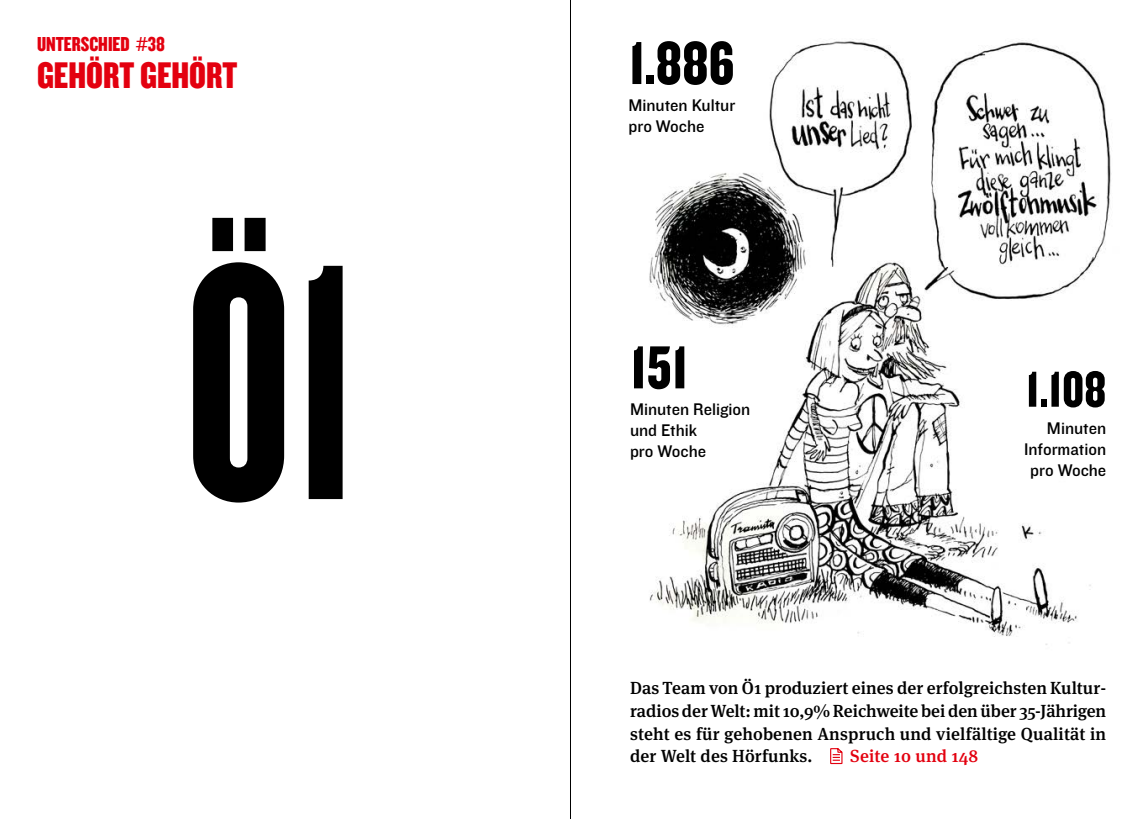
<style>
.page{position:relative;width:1141px;height:819px;background:#fff}
.page>*{position:absolute;margin:0;border:0;box-sizing:border-box;transform-origin:0 0}
.t1{font:350px "Knockout HTF67 Full Bantamwt";color:#000}
.t2{font:63px "Knockout HTF69 Full Liteweight";color:#000}
.t3{font:52.5px "Knockout HTF69 Full Liteweight";color:#000}
.t4{font:38.5px "Knockout HTF69 Full Liteweight";color:#e3000f}
.t5{font:21px "Knockout HTF69 Full Liteweight";color:#e3000f}
.t6{font:500 17.5px/22.8px "Meta Serif Pro";letter-spacing:.01em;color:#000;text-align:justify}
.t7{font:17.5px/21px "Knockout HTF31 Junior Middlewt";color:#000}
.t8{font:500 17.5px "Meta Serif Pro";letter-spacing:.01em;color:#e3000f}
</style>
<div class="page">
<img style="left:649px;top:40px;width:462px;height:725px">
<svg style="left:830px;top:747px;width:13px;height:17px"></svg>
<hr style="left:570px;top:0;width:1px;height:819px;background:#000">
<p class="t5" style="left:37px;top:33px;width:130px">UNTERSCHIED #38</p>
<h3 class="t4" style="left:37px;top:55px;width:202px">GEHÖRT GEHÖRT</h3>
<h1 class="t1" style="left:186px;top:207px;width:175px">Ö1</h1>
<h2 class="t2" style="left:628px;top:30px;width:107px">1.886</h2>
<p class="t7" style="left:628px;top:95px;width:108px">Minuten Kultur pro Woche</p>
<h2 class="t2" style="left:630px;top:335px;width:60px">151</h2>
<p class="t7" style="left:630px;top:399px;width:122px">Minuten Religion und Ethik<br>pro Woche</p>
<h3 class="t3" style="left:1026px;top:362px;width:82px">1.108</h3>
<p class="t7" style="left:1024px;top:418px;width:84px;text-align:right">Minuten<br>Information pro Woche</p>
<p class="t6" style="left:630px;top:675px;width:478px">Das Team von Ö1 produziert eines der erfolgreichsten Kultur&shy;radios der Welt: mit 10,9% Reichweite bei den über 35-Jährigen steht es für gehobenen Anspruch und vielfältige Qualität in der Welt des Hörfunks.</p>
<p class="t8" style="left:850px;top:742px;width:129px">Seite 10 und 148</p>
</div>
